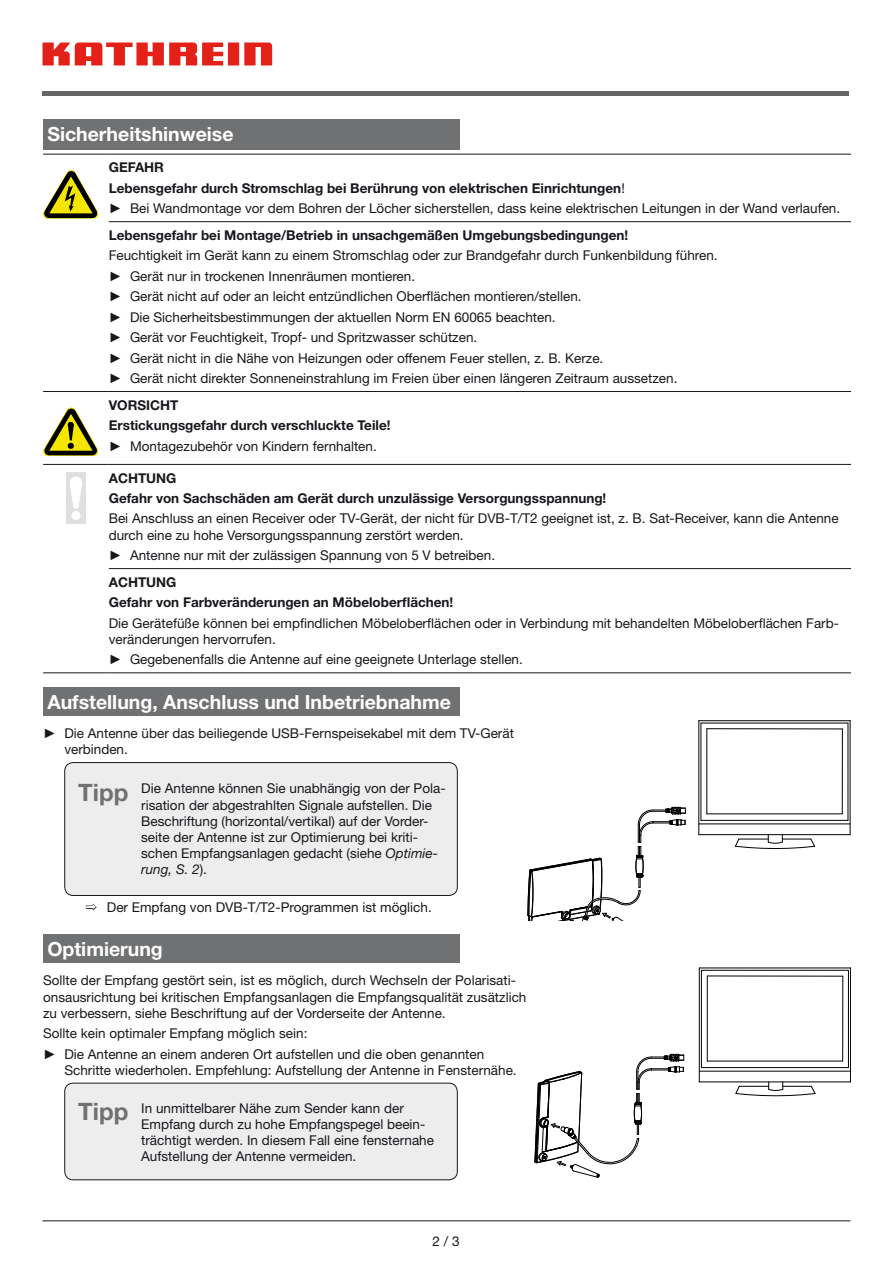
<style>
.page{position:relative;width:893px;height:1263px;background:#fff}
.page>*{position:absolute;margin:0;border:0;box-sizing:border-box;transform-origin:0 0}
.t1{font:700 19.5px "Helvetica Neue LT Std";color:#fff}
.t2{font:13.5px/16.2px "Helvetica Neue LT Std";color:#1a171c}
.t3{font:700 13.5px/20.4px "Helvetica Neue LT Std";color:#1a171c}
.s1{font-weight:700}
.s2{font-family:"Arial"}
.s3{font-family:"Arial";font-weight:400}
.s4{font-weight:400}
.s5{font-weight:700;font-size:24px;color:#707173}
.s6{font-style:italic}
.s7{font-family:"Arial Unicode MS"}
</style>
<div class="page">
<hr style="left:43px;top:1220px;width:807px;height:1px;background:#646567">
<svg style="left:43px;top:43px;width:229px;height:22px"></svg>
<div style="left:43px;top:91px;width:806px;height:5px;background:#646567"></div>
<div style="left:43px;top:119px;width:417px;height:31px;background:#707173"></div>
<hr style="left:43px;top:154px;width:66px;height:1px;background:#1a171c">
<hr style="left:109px;top:154px;width:742px;height:1px;background:#1a171c">
<hr style="left:109px;top:221px;width:742px;height:1px;background:#1a171c">
<hr style="left:43px;top:391px;width:66px;height:1px;background:#1a171c">
<hr style="left:109px;top:391px;width:742px;height:1px;background:#1a171c">
<hr style="left:43px;top:464px;width:66px;height:1px;background:#1a171c">
<hr style="left:109px;top:464px;width:742px;height:1px;background:#1a171c">
<hr style="left:109px;top:568px;width:742px;height:1px;background:#1a171c">
<hr style="left:43px;top:672px;width:66px;height:1px;background:#1a171c">
<hr style="left:109px;top:672px;width:742px;height:1px;background:#1a171c">
<svg style="left:43px;top:170px;width:55px;height:48px"></svg>
<svg style="left:43px;top:407px;width:55px;height:49px"></svg>
<div style="left:66px;top:473px;width:20px;height:51px;background:#dfdfdf"></div>
<div style="left:72px;top:511px;width:8px;height:9px;background:#fff;border-radius:50%"></div>
<div style="left:72px;top:511px;width:8px;height:9px;border:1px solid #fff;border-radius:50%"></div>
<div style="left:70px;top:477px;width:12px;height:12px;background:#fff;border-radius:50%"></div>
<div style="left:70px;top:477px;width:12px;height:12px;border:1px solid #fff;border-radius:50%"></div>
<svg style="left:70px;top:484px;width:12px;height:24px"></svg>
<div style="left:43px;top:687px;width:416px;height:29px;background:#707173"></div>
<div style="left:65px;top:762px;width:392px;height:133px;background:#ededee;border-radius:9px"></div>
<div style="left:64px;top:762px;width:394px;height:134px;border:1px solid #1a171c;border-radius:9px"></div>
<hr style="left:699px;top:834px;width:151px;height:1px;background:#010000">
<hr style="left:699px;top:824px;width:151px;height:1px;background:#010000">
<hr style="left:699px;top:721px;width:1px;height:114px;background:#010000">
<hr style="left:701px;top:723px;width:1px;height:97px;background:#010000">
<hr style="left:707px;top:729px;width:1px;height:85px;background:#010000">
<hr style="left:701px;top:820px;width:147px;height:1px;background:#010000">
<hr style="left:707px;top:814px;width:135px;height:1px;background:#010000">
<hr style="left:701px;top:723px;width:147px;height:1px;background:#010000">
<hr style="left:707px;top:728px;width:135px;height:1px;background:#010000">
<hr style="left:699px;top:720px;width:151px;height:1px;background:#010000">
<hr style="left:842px;top:729px;width:1px;height:85px;background:#010000">
<hr style="left:848px;top:723px;width:1px;height:97px;background:#010000">
<hr style="left:850px;top:721px;width:1px;height:114px;background:#010000">
<svg style="left:735px;top:835px;width:80px;height:14px"></svg>
<svg style="left:528px;top:807px;width:158px;height:114px"></svg>
<div style="left:43px;top:935px;width:416px;height:28px;background:#707173"></div>
<div style="left:65px;top:1083px;width:392px;height:97px;background:#ededee;border-radius:9px"></div>
<div style="left:64px;top:1083px;width:394px;height:97px;border:1px solid #1a171c;border-radius:9px"></div>
<hr style="left:699px;top:1082px;width:151px;height:1px;background:#010000">
<hr style="left:699px;top:1071px;width:151px;height:1px;background:#010000">
<hr style="left:701px;top:1067px;width:147px;height:1px;background:#010000">
<hr style="left:699px;top:968px;width:1px;height:114px;background:#010000">
<hr style="left:701px;top:970px;width:1px;height:97px;background:#010000">
<hr style="left:707px;top:976px;width:1px;height:85px;background:#010000">
<hr style="left:707px;top:1061px;width:136px;height:1px;background:#010000">
<hr style="left:701px;top:970px;width:147px;height:1px;background:#010000">
<hr style="left:699px;top:968px;width:151px;height:1px;background:#010000">
<hr style="left:707px;top:976px;width:136px;height:1px;background:#010000">
<hr style="left:848px;top:970px;width:1px;height:97px;background:#010000">
<hr style="left:842px;top:976px;width:1px;height:85px;background:#010000">
<hr style="left:850px;top:968px;width:1px;height:114px;background:#010000">
<svg style="left:735px;top:1082px;width:81px;height:14px"></svg>
<svg style="left:535px;top:1054px;width:149px;height:123px"></svg>
<h1 class="t1" style="left:47px;top:122px;width:188px">Sicherheitshinweise</h1>
<p class="t2" style="left:109px;top:157px;width:733px;line-height:20.4px"><span class="s1">GEFAHR<br>Lebensgefahr durch Stromschlag bei Berührung von elektrischen Einrichtungen</span>!<br><span class="s2">►</span> Bei Wandmontage vor dem Bohren der Löcher sicherstellen, dass keine elektrischen Leitungen in der Wand verlaufen.</p>
<p class="t3" style="left:109px;top:224px;width:521px">Lebensgefahr bei Montage/Betrieb in unsachgemäßen Umgebungsbedingungen!</p>
<p class="t2" style="left:109px;top:245px;width:610px;line-height:20.4px">Feuchtigkeit im Gerät kann zu einem Stromschlag oder zur Brandgefahr durch Funkenbildung führen. <span class="s2">►</span> Gerät nur in trockenen Innenräumen montieren.<br><span class="s2">►</span> Gerät nicht auf oder an leicht entzündlichen Oberflächen montieren/stellen.<br><span class="s2">►</span> Die Sicherheitsbestimmungen der aktuellen Norm EN 60065 beachten.<br><span class="s2">►</span> Gerät vor Feuchtigkeit, Tropf- und Spritzwasser schützen.<br><span class="s2">►</span> Gerät nicht in die Nähe von Heizungen oder offenem Feuer stellen, z. B. Kerze.<br><span class="s2">►</span> Gerät nicht direkter Sonneneinstrahlung im Freien über einen längeren Zeitraum aussetzen.</p>
<p class="t3" style="left:109px;top:394px;width:283px">VORSICHT<br>Erstickungsgefahr durch verschluckte Teile! <span class="s3">►</span> <span class="s4">Montagezubehör von Kindern fernhalten.</span></p>
<p class="t3" style="left:109px;top:467px;width:499px">ACHTUNG<br>Gefahr von Sachschäden am Gerät durch unzulässige Versorgungsspannung!</p>
<p class="t2" style="left:109px;top:510px;width:731px">Bei Anschluss an einen Receiver oder TV-Gerät, der nicht für DVB-T/T2 geeignet ist, z. B. Sat-Receiver, kann die Antenne durch eine zu hohe Versorgungsspannung zerstört werden.</p>
<p class="t2" style="left:109px;top:542px;width:388px;line-height:26.7px"><span class="s2">►</span> Antenne nur mit der zulässigen Spannung von 5 V betreiben.<br><span class="s1">ACHTUNG</span></p>
<p class="t3" style="left:109px;top:592px;width:346px">Gefahr von Farbveränderungen an Möbeloberflächen!</p>
<p class="t2" style="left:109px;top:615px;width:732px">Die Gerätefüße können bei empfindlichen Möbeloberflächen oder in Verbindung mit behandelten Möbeloberflächen Farb&shy;veränderungen hervorrufen.</p>
<p class="t2" style="left:109px;top:651px;width:416px"><span class="s2">►</span> Gegebenenfalls die Antenne auf eine geeignete Unterlage stellen.</p>
<h1 class="t1" style="left:47px;top:689px;width:405px">Aufstellung, Anschluss und Inbetriebnahme</h1>
<p class="t2" style="left:64px;top:725px;width:451px;text-indent:-21px"><span class="s2">►</span> Die Antenne über das beiliegende USB-Fernspeisekabel mit dem TV-Gerät verbinden.</p>
<p class="t2" style="left:141px;top:780px;width:306px;text-indent:-63px"><span class="s5">Tipp</span> Die Antenne können Sie unabhängig von der Pola&shy;risation der abgestrahlten Signale aufstellen. Die Beschriftung (horizontal/vertikal) auf der Vorder&shy;seite der Antenne ist zur Optimierung bei kriti&shy;schen Empfangsanlagen gedacht (siehe <span class="s6">Optimie&shy;rung, S. 2</span>).</p>
<p class="t2" style="left:86px;top:899px;width:348px"><span class="s7">➯</span> Der Empfang von DVB-T/T2-Programmen ist möglich.</p>
<h1 class="t1" style="left:47px;top:937px;width:117px">Optimierung</h1>
<p class="t2" style="left:43px;top:972px;width:485px">Sollte der Empfang gestört sein, ist es möglich, durch Wechseln der Polarisati&shy;onsausrichtung bei kritischen Empfangsanlagen die Empfangsqualität zusätzlich zu verbessern, siehe Beschriftung auf der Vorderseite der Antenne.</p>
<p class="t2" style="left:43px;top:1023px;width:443px;line-height:20.4px">Sollte kein optimaler Empfang möglich sein:<br><span class="s2">►</span> Die Antenne an einem anderen Ort aufstellen und die oben genannten</p>
<p class="t2" style="left:64px;top:1062px;width:454px">Schritte wiederholen. Empfehlung: Aufstellung der Antenne in Fensternähe.</p>
<p class="t2" style="left:141px;top:1099px;width:294px;text-indent:-63px"><span class="s5">Tipp</span> In unmittelbarer Nähe zum Sender kann der Empfang durch zu hohe Empfangspegel beein&shy;trächtigt werden. In diesem Fall eine fensternahe Aufstellung der Antenne vermeiden.</p>
<p class="t2" style="left:433px;top:1233px;width:29px">2 / 3</p>
</div>
